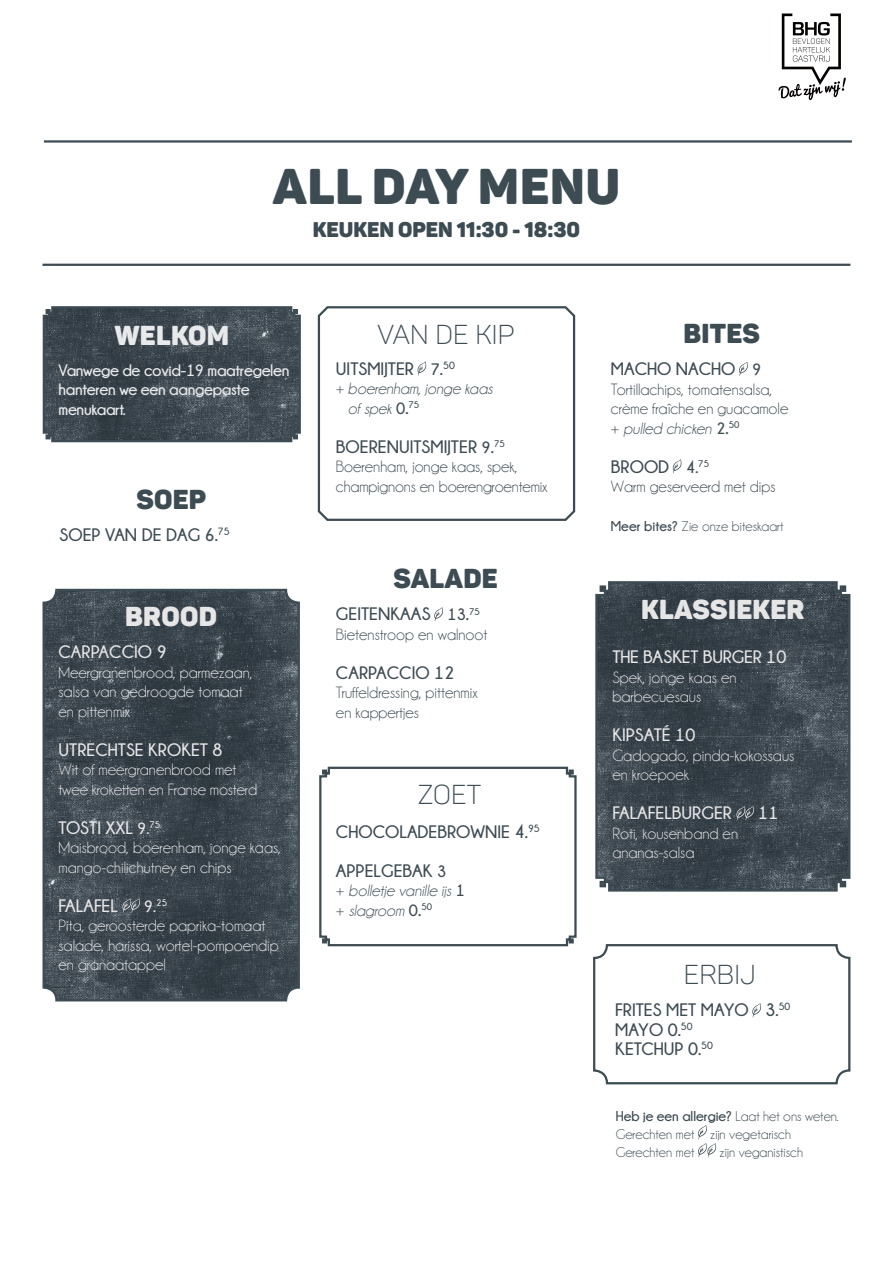
<style>
.page{position:relative;width:893px;height:1263px;background:#fff}
.page>*{position:absolute;margin:0;border:0;box-sizing:border-box;transform-origin:0 0}
.t1{font:49.5px "Panton Black Caps";letter-spacing:.02em;color:#3d4b53}
.t2{font:27px "Panton Light Caps";letter-spacing:.01em;color:#3d4b53}
.t3{font:27px "Panton Black Caps";letter-spacing:.01em;color:#3d4b53}
.t4{font:27px "Panton Black Caps";letter-spacing:.01em;color:#e7e6e6}
.t5{font:27px "Panton Black Caps";letter-spacing:.01em;color:#e7e9ea}
.t6{font:21px "Panton Black Caps";color:#3d4b53}
.t7{font:700 18px/19.5px "Champagne&Limousines";color:#3d4b53}
.t8{font:700 18px "Champagne&Limousines";color:#e7e6e6}
.t9{font:16.5px/19.5px "Champagne&Limousines";color:#3d4b53}
.t10{font:16.5px/19.5px "Champagne&Limousines";color:#e7e9ea}
.t11{font:16.5px/19.5px "Champagne&Limousines";color:#e7e6e6}
.t12{font:italic 16.5px/19.5px "Champagne&Limousines";color:#3d4b53}
.t13{font:700 16.5px/19.5px "Champagne&Limousines";letter-spacing:-.02em;color:#e7e9ea}
.t14{font:14.25px/18px "Champagne&Limousines";color:#3d4b53}
.t15{font:700 9.6px "Champagne&Limousines";color:#e7e6e6}
.s1{font-size:16.5px}
.s2{font-style:normal}
.s3{font-weight:700;font-style:normal}
.s4{font-weight:700;font-style:normal;font-size:18px}
.s5{font-style:italic}
.s6{font-weight:700}
.s7{font-weight:700;font-size:18px}
.s8{font-size:16.5px;color:#e7e9ea}
</style>
<div class="page">
<svg style="left:317px;top:306px;width:259px;height:215px"></svg>
<svg style="left:434px;top:607px;width:9px;height:14px"></svg>
<div style="left:593px;top:944px;width:257px;height:140px;border:2px solid #3d4b53;border-radius:13px"></div>
<img style="left:46px;top:592px;width:251px;height:406px">
<div style="left:43px;top:589px;width:257px;height:412px;border:2px solid #3d4b53;border-radius:13px"></div>
<svg style="left:319px;top:766px;width:258px;height:181px"></svg>
<svg style="left:595px;top:581px;width:256px;height:311px;background:#3f4951"></svg>
<svg style="left:739px;top:362px;width:9px;height:14px"></svg>
<svg style="left:673px;top:459px;width:8px;height:15px"></svg>
<svg style="left:122px;top:898px;width:18px;height:15px"></svg>
<svg style="left:736px;top:806px;width:18px;height:14px"></svg>
<svg style="left:752px;top:1003px;width:9px;height:14px"></svg>
<svg style="left:698px;top:1125px;width:18px;height:32px"></svg>
<svg style="left:418px;top:361px;width:8px;height:15px"></svg>
<svg style="left:778px;top:13px;width:68px;height:87px"></svg>
<hr style="left:43px;top:264px;width:807px;height:2px;background:#3d4b53">
<hr style="left:44px;top:140px;width:808px;height:3px;background:#3d4b53">
<svg style="left:42px;top:306px;width:259px;height:137px;background:#424c54"></svg>
<h1 class="t1" style="left:273px;top:155px;width:349px">ALL DAY MENU</h1>
<p class="t6" style="left:313px;top:216px;width:269px">KEUKEN OPEN 11:30 - 18:30</p>
<h2 class="t5" style="left:114px;top:318px;width:116px">WELKOM</h2>
<p class="t13" style="left:59px;top:360px;width:232px">Vanwege de covid-19 maatregelen hanteren we een aangepaste menukaart.</p>
<h2 class="t3" style="left:136px;top:482px;width:72px">SOEP</h2>
<p class="t7" style="left:60px;top:525px;width:172px">SOEP VAN DE DAG 6.<sup>75</sup></p>
<h2 class="t2" style="left:377px;top:318px;width:139px">VAN DE KIP</h2>
<p class="t7" style="left:336px;top:358px;width:120px">UITSMIJTER <span class="s1">7</span>.<sup>50</sup></p>
<p class="t12" style="left:348px;top:379px;width:146px;text-indent:-12px"><span class="s2">+</span> boerenham, jonge kaas of spek <span class="s3">0</span><span class="s4">.</span><sup>75</sup></p>
<p class="t7" style="left:336px;top:436px;width:170px">BOERENUITSMIJTER <span class="s1">9</span>.<sup>75</sup></p>
<p class="t9" style="left:336px;top:457px;width:213px">Boerenham, jonge kaas, spek, champignons en boerengroentemix</p>
<h2 class="t3" style="left:393px;top:561px;width:106px">SALADE</h2>
<h2 class="t3" style="left:683px;top:316px;width:78px">BITES</h2>
<p class="t7" style="left:611px;top:359px;width:152px">MACHO NACHO <span class="s1">9</span></p>
<p class="t9" style="left:611px;top:379px;width:179px">Tortillachips, tomatensalsa, crème fraîche en guacamole + <span class="s5">pulled chicken</span> <span class="s6">2</span><span class="s7">.</span><sup>50</sup></p>
<p class="t7" style="left:611px;top:456px;width:100px">BROOD <span class="s1">4.</span><sup>75</sup></p>
<p class="t9" style="left:611px;top:477px;width:166px">Warm geserveerd met dips</p>
<p class="t14" style="left:611px;top:517px;width:174px"><span class="s6">Meer bites?</span> Zie onze biteskaart</p>
<h2 class="t4" style="left:125px;top:599px;width:93px">BROOD</h2>
<h2 class="t4" style="left:641px;top:592px;width:165px">KLASSIEKER</h2>
<p class="t7" style="left:336px;top:604px;width:145px">GEITENKAAS <span class="s1">13</span>.<sup>75</sup></p>
<p class="t9" style="left:336px;top:625px;width:153px">Bietenstroop en walnoot</p>
<p class="t7" style="left:336px;top:663px;width:120px">CARPACCIO 12</p>
<p class="t9" style="left:336px;top:683px;width:143px">Truffeldressing, pittenmix en kappertjes</p>
<p class="t8" style="left:58px;top:642px;width:110px">CARPACCIO 9</p>
<p class="t10" style="left:58px;top:662px;width:196px">Meergranenbrood, parmezaan, salsa van gedroogde tomaat en pittenmix</p>
<p class="t8" style="left:58px;top:739px;width:166px">UTRECHTSE KROKET 8</p>
<p class="t11" style="left:58px;top:760px;width:200px">Wit of meergranenbrood met twee kroketten en Franse mosterd</p>
<p class="t8" style="left:58px;top:817px;width:103px">TOSTI XXL <span class="s1">9</span><span class="s8">.</span><sup>75</sup></p>
<p class="t10" style="left:58px;top:838px;width:224px">Maisbrood, boerenham, jonge kaas, mango-chilichutney en chips</p>
<p class="t8" style="left:58px;top:895px;width:61px">FALAFEL</p>
<p class="t15" style="left:144px;top:897px;width:25px"><span class="s1">9</span><span class="s8">.</span>25</p>
<p class="t10" style="left:58px;top:916px;width:222px">Pita, geroosterde paprika-tomaat salade, harissa, wortel-pompoendip en granaatappel</p>
<p class="t8" style="left:612px;top:647px;width:176px">THE BASKET BURGER 10</p>
<p class="t11" style="left:612px;top:667px;width:126px">Spek, jonge kaas en barbecuesaus</p>
<p class="t8" style="left:612px;top:725px;width:84px">KIPSATÉ 10</p>
<p class="t11" style="left:612px;top:745px;width:183px">Gadogado, pinda-kokossaus en kroepoek</p>
<p class="t8" style="left:612px;top:803px;width:121px">FALAFELBURGER</p>
<p class="t8" style="left:758px;top:803px;width:22px">11</p>
<p class="t11" style="left:612px;top:823px;width:127px">Roti, kousenband en ananas-salsa</p>
<h2 class="t2" style="left:418px;top:778px;width:65px">ZOET</h2>
<p class="t7" style="left:336px;top:812px;width:205px;line-height:39px">CHOCOLADEBROWNIE 4.<sup>95<br></sup>APPELGEBAK <span class="s1">3</span></p>
<p class="t12" style="left:336px;top:881px;width:131px"><span class="s2">+</span> bolletje vanille ijs <span class="s3">1 </span><span class="s2">+</span> slagroom <span class="s3">0</span><span class="s4">.</span><sup>50</sup></p>
<h2 class="t2" style="left:684px;top:958px;width:74px">ERBIJ</h2>
<p class="t7" style="left:615px;top:1000px;width:177px">FRITES MET MAYO 3.<sup>50<br></sup>MAYO 0.<sup>50<br></sup>KETCHUP 0.<sup>50</sup></p>
<p class="t14" style="left:616px;top:1107px;width:224px"><span class="s6">Heb je een allergie?</span> Laat het ons weten.<br>Gerechten met zijn vegetarisch<br>Gerechten met</p>
<p class="t14" style="left:720px;top:1143px;width:85px">zijn veganistisch</p>
</div>
